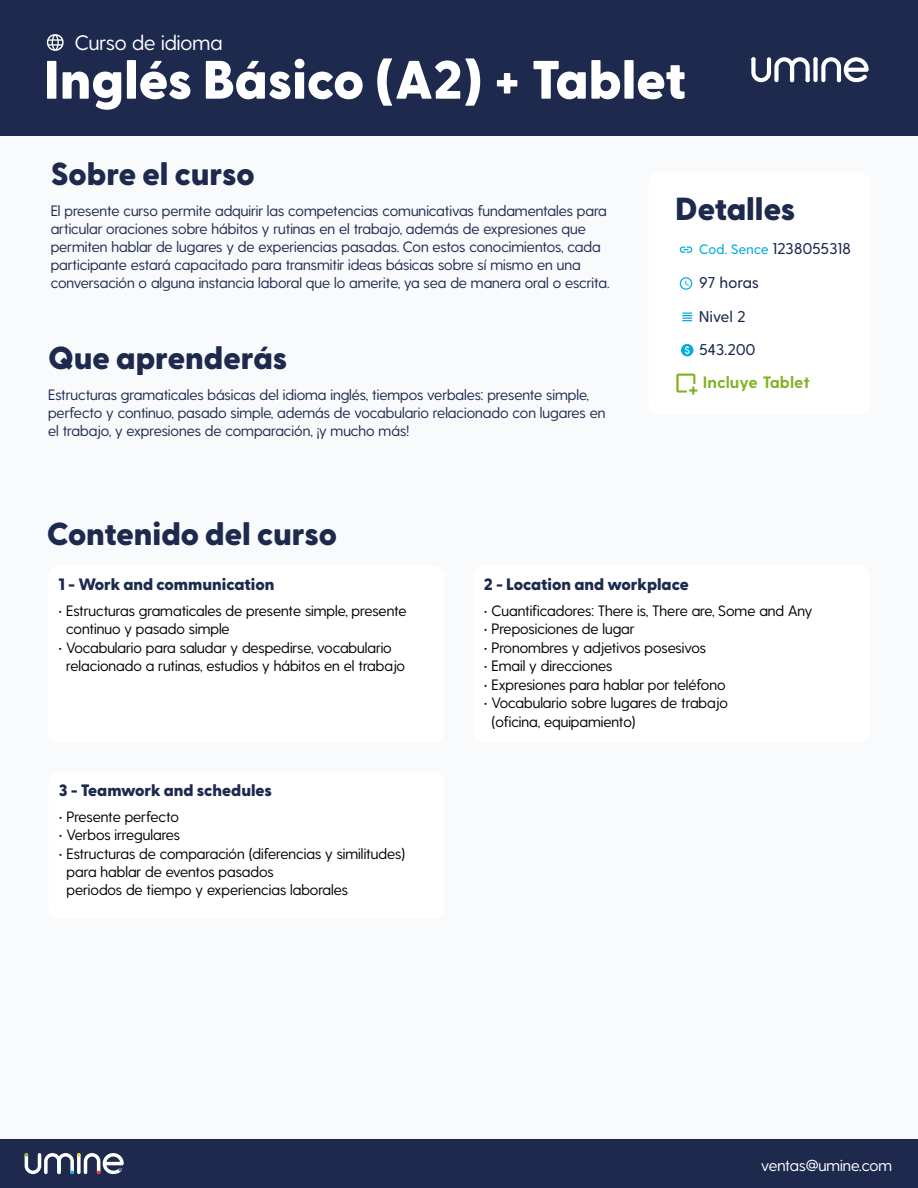
<style>
.page{position:relative;width:918px;height:1188px;background:#fff}
.page>*{position:absolute;margin:0;border:0;box-sizing:border-box;transform-origin:0 0}
.t1{font:800 54px "Greycliff CF";color:#fff}
.t2{font:800 31.95px "Greycliff CF";color:#1d2a4e}
.t3{font:21px "Greycliff CF";color:#fff}
.t4{font:800 16.5px "Greycliff CF";color:#1d2a4e}
.t5{font:700 16.5px "Greycliff CF";color:#80b122}
.t6{font:15.9px "Greycliff CF";color:#fff}
.t7{font:500 15.6px/33.3px "Greycliff CF";letter-spacing:.025em;color:#1d2a4e}
.t8{font:15px/18px "Greycliff CF";color:#1d2a4e}
.t9{font:15px/18.5px "Greycliff CF";color:#000}
.s1{font-size:13.8px;color:#00ade1}
</style>
<div class="page">
<div style="left:0;top:0;width:918px;height:136px;background:#1d2a4e"></div>
<svg style="left:751px;top:57px;width:118px;height:25px"></svg>
<div style="left:0;top:136px;width:918px;height:1052px;background:#f9fafc"></div>
<div style="left:649px;top:173px;width:221px;height:241px;background:#fff;border-radius:9px"></div>
<div style="left:0;top:1139px;width:918px;height:49px;background:#1d2a4e"></div>
<svg style="left:25px;top:1153px;width:99px;height:21px"></svg>
<div style="left:48px;top:565px;width:396px;height:178px;background:#fff;border-radius:12px"></div>
<div style="left:473px;top:565px;width:396px;height:178px;background:#fff;border-radius:12px"></div>
<div style="left:48px;top:771px;width:397px;height:148px;background:#fff;border-radius:11px"></div>
<svg style="left:680px;top:277px;width:12px;height:13px"></svg>
<svg style="left:680px;top:247px;width:12px;height:6px"></svg>
<svg style="left:681px;top:344px;width:12px;height:12px"></svg>
<svg style="left:682px;top:313px;width:10px;height:8px"></svg>
<svg style="left:47px;top:34px;width:17px;height:17px"></svg>
<svg style="left:676px;top:374px;width:22px;height:21px"></svg>
<h3 class="t3" style="left:75px;top:30px;width:149px">Curso de idioma</h3>
<h1 class="t1" style="left:44px;top:38px;width:644px">Inglés Básico (A2) + Tablet</h1>
<h2 class="t2" style="left:51px;top:149px;width:205px">Sobre el curso</h2>
<p class="t8" style="left:51px;top:201px;width:561px">El presente curso permite adquirir las competencias comunicativas fundamentales para articular oraciones sobre hábitos y rutinas en el trabajo, además de expresiones que permiten hablar de lugares y de experiencias pasadas. Con estos conocimientos, cada participante estará capacitado para transmitir ideas básicas sobre sí mismo en una conversación o alguna instancia laboral que lo amerite, ya sea de manera oral o escrita.</p>
<h2 class="t2" style="left:48px;top:333px;width:241px">Que aprenderás</h2>
<p class="t8" style="left:48px;top:385px;width:559px">Estructuras gramaticales básicas del idioma inglés, tiempos verbales: presente simple, perfecto y continuo, pasado simple, además de vocabulario relacionado con lugares en el trabajo, y expresiones de comparación, ¡y mucho más!</p>
<h2 class="t2" style="left:47px;top:509px;width:292px">Contenido del curso</h2>
<h2 class="t2" style="left:675px;top:184px;width:121px">Detalles</h2>
<p class="t7" style="left:699px;top:232px;width:153px"><span class="s1">Cod. Sence</span> 1238055318</p>
<p class="t7" style="left:699px;top:266px;width:61px">97 horas</p>
<p class="t7" style="left:699px;top:300px;width:58px">Nivel 2<br>543.200</p>
<p class="t5" style="left:703px;top:372px;width:108px">Incluye Tablet</p>
<p class="t4" style="left:58px;top:571px;width:218px">1 - Work and communication</p>
<p class="t9" style="left:66px;top:601px;width:342px;text-indent:-8px">• Estructuras gramaticales de presente simple, presente continuo y pasado simple</p>
<p class="t9" style="left:66px;top:638px;width:340px;text-indent:-8px">• Vocabulario para saludar y despedirse, vocabulario relacionado a rutinas, estudios y hábitos en el trabajo</p>
<p class="t4" style="left:59px;top:777px;width:215px">3 - Teamwork and schedules</p>
<p class="t9" style="left:59px;top:807px;width:122px">• Presente perfecto</p>
<p class="t9" style="left:59px;top:825px;width:123px">• Verbos irregulares</p>
<p class="t9" style="left:67px;top:844px;width:340px;text-indent:-8px">• Estructuras de comparación (diferencias y similitudes) para hablar de eventos pasados<br>periodos de tiempo y experiencias laborales</p>
<p class="t4" style="left:484px;top:571px;width:206px">2 - Location and workplace</p>
<p class="t9" style="left:484px;top:601px;width:330px">• Cuantificadores: There is, There are, Some and Any</p>
<p class="t9" style="left:484px;top:620px;width:152px">• Preposiciones de lugar</p>
<p class="t9" style="left:484px;top:638px;width:224px">• Pronombres y adjetivos posesivos</p>
<p class="t9" style="left:484px;top:657px;width:130px">• Email y direcciones</p>
<p class="t9" style="left:484px;top:675px;width:243px">• Expresiones para hablar por teléfono</p>
<p class="t9" style="left:492px;top:694px;width:238px;text-indent:-8px">• Vocabulario sobre lugares de trabajo (oficina, equipamiento)</p>
<p class="t6" style="left:761px;top:1156px;width:132px">ventas@umine.com</p>
</div>
